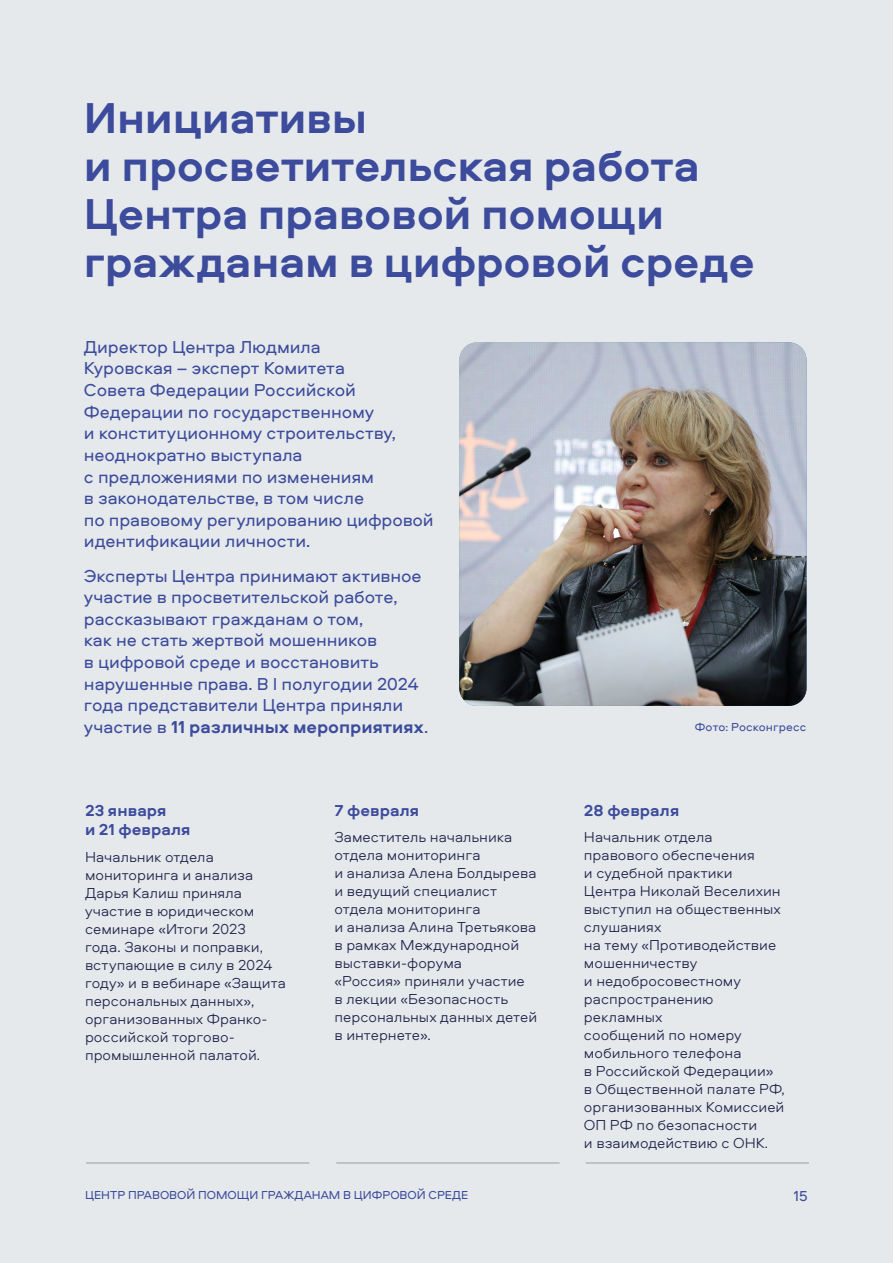
<style>
.page{position:relative;width:893px;height:1263px;background:#e5e9ec}
.page>*{position:absolute;margin:0;border:0;box-sizing:border-box;transform-origin:0 0}
.t1{font:700 45px/48px "Aeroport";letter-spacing:-.01em;color:#3c4b9b}
.t2{font:18px/21.6px "Aeroport";letter-spacing:-.01em;color:#3c4b9b}
.t3{font:700 16.5px/19.8px "Aeroport";color:#3c4b9b}
.t4{font:300 15px/18px "Aeroport";color:#21244a}
.t5{font:15px "Aeroport";color:#3c4b9b}
.t6{font:12px "Aeroport";color:#3c4b9b}
.s1{font-weight:700}
</style>
<div class="page">
<hr style="left:86px;top:1162px;width:223px;height:2px;background:#abb8c1">
<hr style="left:336px;top:1162px;width:223px;height:2px;background:#abb8c1">
<hr style="left:586px;top:1162px;width:223px;height:2px;background:#abb8c1">
<img style="left:459px;top:342px;width:347px;height:364px">
<h1 class="t1" style="left:84px;top:92px;width:672px">Инициативы<br>и просветительская работа<br>Центра правовой помощи гражданам в цифровой среде</h1>
<p class="t2" style="left:84px;top:335px;width:351px">Директор Центра Людмила<br>Куровская – эксперт Комитета<br>Совета Федерации Российской<br>Федерации по государственному<br>и конституционному строительству, неоднократно выступала<br>с предложениями по изменениям<br>в законодательстве, в том числе<br>по правовому регулированию цифровой идентификации личности.</p>
<p class="t2" style="left:84px;top:564px;width:346px">Эксперты Центра принимают активное участие в просветительской работе, рассказывают гражданам о том,<br>как не стать жертвой мошенников<br>в цифровой среде и восстановить нарушенные права. В I полугодии 2024 года представители Центра приняли участие в <span class="s1">11 различных мероприятиях</span>.</p>
<p class="t3" style="left:85px;top:799px;width:107px">23 января<br>и 21 февраля</p>
<p class="t4" style="left:85px;top:847px;width:202px">Начальник отдела мониторинга и анализа<br>Дарья Калиш приняла участие в юридическом семинаре «Итоги 2023<br>года. Законы и поправки, вступающие в силу в 2024 году» и в вебинаре «Защита персональных данных», организованных Франко&shy;российской торгово&shy;промышленной палатой.</p>
<p class="t3" style="left:334px;top:799px;width:86px">7 февраля</p>
<p class="t4" style="left:334px;top:827px;width:204px">Заместитель начальника отдела мониторинга<br>и анализа Алена Болдырева и ведущий специалист отдела мониторинга<br>и анализа Алина Третьякова в рамках Международной выставки-форума<br>«Россия» приняли участие<br>в лекции «Безопасность персональных данных детей в интернете».</p>
<p class="t6" style="left:695px;top:719px;width:113px">Фото: Росконгресс</p>
<p class="t3" style="left:584px;top:799px;width:97px">28 февраля</p>
<p class="t4" style="left:584px;top:827px;width:202px">Начальник отдела правового обеспечения<br>и судебной практики<br>Центра Николай Веселихин выступил на общественных слушаниях<br>на тему «Противодействие мошенничеству<br>и недобросовестному распространению рекламных<br>сообщений по номеру мобильного телефона<br>в Российской Федерации» в Общественной палате РФ, организованных Комиссией<br>ОП РФ по безопасности<br>и взаимодействию с ОНК.</p>
<p class="t6" style="left:85px;top:1187px;width:385px">ЦЕНТР ПРАВОВОЙ ПОМОЩИ ГРАЖДАНАМ В ЦИФРОВОЙ СРЕДЕ</p>
<p class="t5" style="left:793px;top:1185px;width:16px">15</p>
</div>
